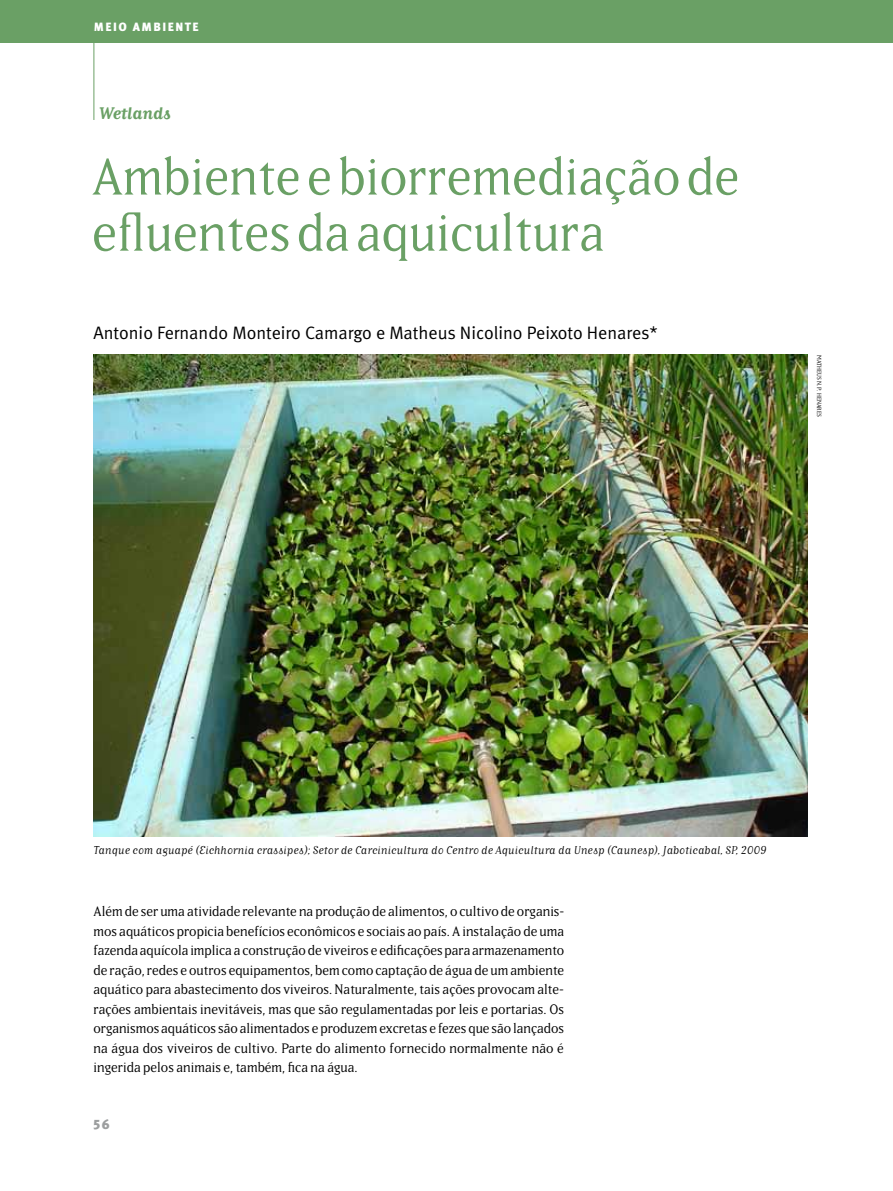
<style>
.page{position:relative;width:893px;height:1191px;background:#fff}
.page>*{position:absolute;margin:0;border:0;box-sizing:border-box;transform-origin:0 0}
.t1{font:51px/56.1px "Matrix Book Lining";color:#6aa065}
.t2{font:18px "Meta Normal";color:#000}
.t3{font:italic 700 16.5px "Matrix Book Lining";color:#6aa065}
.t4{font:13.5px/19.5px "Matrix Book Lining";letter-spacing:.005em;color:#000;text-align:justify}
.t5{font:13.5px "Meta Black Caps Expert";color:#9c9e9f}
.t6{font:12px "Meta Black Caps";letter-spacing:.125em;color:#fff}
.t7{font:italic 11.25px "Matrix Book Lining";color:#000}
.t8{font:6px "Matrix Book Lining";color:#000}
</style>
<div class="page">
<div style="left:0;top:0;width:893px;height:43px;background:#6aa065"></div>
<img style="left:94px;top:355px;width:714px;height:481px">
<hr style="left:94px;top:21px;width:1px;height:99px;background:#6aa065">
<p class="t6" style="left:93px;top:19px;width:106px">MEIO AMBIENTE</p>
<p class="t3" style="left:99px;top:104px;width:73px">Wetlands</p>
<h1 class="t1" style="left:92px;top:148px;width:649px">Ambiente e biorremediação de efluentes da aquicultura</h1>
<h2 class="t2" style="left:93px;top:323px;width:566px">Antonio Fernando Monteiro Camargo e Matheus Nicolino Peixoto Henares*</h2>
<p class="t8" style="left:822px;top:355px;width:63px;rotate:90deg">Matheus N. P. Henares</p>
<p class="t7" style="left:94px;top:843px;width:674px">Tanque com aguapé (Eichhornia crassipes); Setor de Carcinicultura do Centro de Aquicultura da Unesp (Caunesp), Jaboticabal, SP, 2009</p>
<p class="t4" style="left:94px;top:901px;width:472px">Além de ser uma atividade relevante na produção de alimentos, o cultivo de organis&shy;mos aquáticos propicia benefícios econômicos e sociais ao país. A instalação de uma fazenda aquícola implica a construção de viveiros e edificações para armazenamento de ração, redes e outros equipamentos, bem como captação de água de um ambiente aquático para abastecimento dos viveiros. Naturalmente, tais ações provocam alte&shy;rações ambientais inevitáveis, mas que são regulamentadas por leis e portarias. Os organismos aquáticos são alimentados e produzem excretas e fezes que são lançados na água dos viveiros de cultivo. Parte do alimento fornecido normalmente não é ingerida pelos animais e, também, fica na água.</p>
<p class="t5" style="left:93px;top:1116px;width:18px">56</p>
</div>
